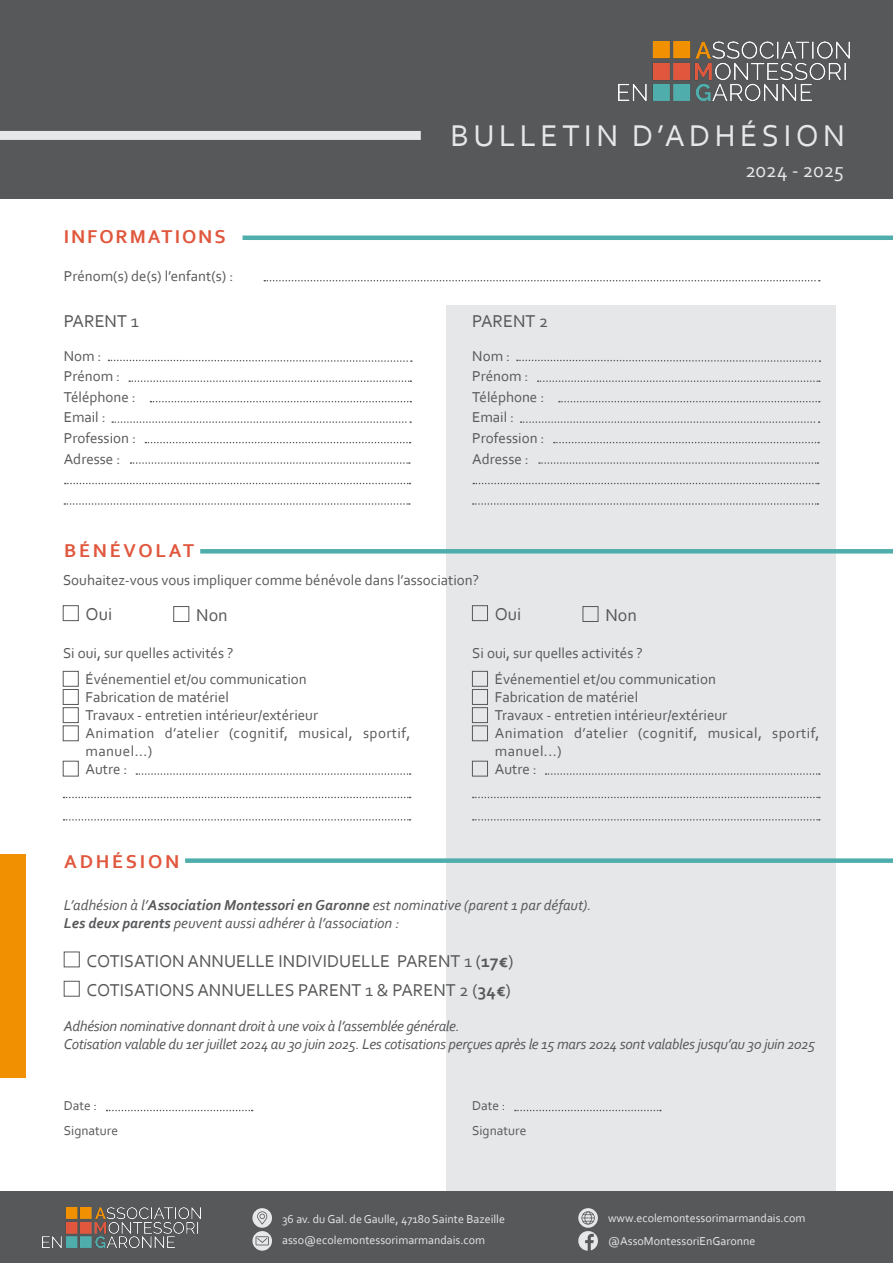
<style>
.page{position:relative;width:893px;height:1263px;background:#fff}
.page>*{position:absolute;margin:0;border:0;box-sizing:border-box;transform-origin:0 0}
.t1{font:31.5px "Corbel";letter-spacing:.14em;color:#e6e7e9}
.t2{font:21px "Corbel";letter-spacing:-.02em;color:#e6e7e9}
.t3{font:700 19.5px "Corbel";letter-spacing:.135em;color:#e0573d}
.t4{font:700 19.5px "Corbel";letter-spacing:.1em;color:#e0573d}
.t5{font:18px "Corbel";color:#57585a}
.t6{font:15px "Corbel";color:#57585a}
.t7{font:italic 15px "Corbel";letter-spacing:-.02em;color:#57585a}
.t8{font:italic 15px "Corbel";color:#57585a}
.t9{font:15px/18px "Corbel";letter-spacing:.03em;color:#57585a}
.t10{font:13.5px "Corbel";color:#57585a}
.t11{font:12px "Corbel";color:#e6e7e9}
.s1{font-weight:700}
</style>
<div class="page">
<div style="left:0;top:0;width:893px;height:199px;background:#57585a"></div>
<div style="left:446px;top:305px;width:390px;height:958px;background:#e6e7e9"></div>
<img style="left:619px;top:41px;width:231px;height:59px">
<svg style="left:264px;top:280px;width:556px;height:1px"></svg>
<div style="left:64px;top:951px;width:16px;height:16px;border:1px solid #57585a"></div>
<div style="left:64px;top:981px;width:16px;height:15px;border:1px solid #57585a"></div>
<div style="left:63px;top:605px;width:16px;height:16px;border:1px solid #57585a"></div>
<svg style="left:136px;top:773px;width:275px;height:2px"></svg>
<div style="left:63px;top:671px;width:16px;height:16px;border:1px solid #57585a"></div>
<div style="left:63px;top:689px;width:16px;height:16px;border:1px solid #57585a"></div>
<div style="left:63px;top:707px;width:16px;height:16px;border:1px solid #57585a"></div>
<div style="left:63px;top:725px;width:16px;height:16px;border:1px solid #57585a"></div>
<div style="left:173px;top:606px;width:16px;height:16px;border:1px solid #57585a"></div>
<div style="left:63px;top:761px;width:16px;height:15px;border:1px solid #57585a"></div>
<svg style="left:64px;top:797px;width:347px;height:1px"></svg>
<svg style="left:64px;top:819px;width:347px;height:1px"></svg>
<hr style="left:200px;top:549px;width:693px;height:4px;background:#4faeac">
<div style="left:185px;top:858px;width:708px;height:5px;background:#4faeac"></div>
<div style="left:243px;top:235px;width:650px;height:5px;background:#4faeac"></div>
<div style="left:0;top:855px;width:26px;height:223px;background:#f19101"></div>
<svg style="left:129px;top:380px;width:282px;height:2px"></svg>
<svg style="left:150px;top:401px;width:261px;height:1px"></svg>
<svg style="left:145px;top:442px;width:266px;height:1px"></svg>
<svg style="left:131px;top:462px;width:279px;height:2px"></svg>
<svg style="left:108px;top:359px;width:304px;height:3px"></svg>
<svg style="left:112px;top:421px;width:299px;height:2px"></svg>
<svg style="left:65px;top:483px;width:345px;height:1px"></svg>
<svg style="left:64px;top:503px;width:346px;height:2px"></svg>
<div style="left:472px;top:605px;width:16px;height:16px;border:1px solid #57585a"></div>
<svg style="left:546px;top:773px;width:274px;height:2px"></svg>
<div style="left:472px;top:671px;width:16px;height:16px;border:1px solid #57585a"></div>
<div style="left:472px;top:689px;width:16px;height:16px;border:1px solid #57585a"></div>
<div style="left:472px;top:707px;width:16px;height:16px;border:1px solid #57585a"></div>
<div style="left:472px;top:725px;width:16px;height:16px;border:1px solid #57585a"></div>
<div style="left:583px;top:606px;width:15px;height:16px;border:1px solid #57585a"></div>
<div style="left:472px;top:761px;width:16px;height:15px;border:1px solid #57585a"></div>
<svg style="left:473px;top:797px;width:347px;height:1px"></svg>
<svg style="left:473px;top:819px;width:347px;height:1px"></svg>
<svg style="left:107px;top:1110px;width:146px;height:1px"></svg>
<svg style="left:515px;top:1110px;width:146px;height:1px"></svg>
<div style="left:0;top:131px;width:421px;height:9px;background:#e6e7e9"></div>
<div style="left:0;top:1191px;width:893px;height:72px;background:#57585a"></div>
<img style="left:43px;top:1207px;width:157px;height:40px">
<svg style="left:252px;top:1208px;width:20px;height:43px"></svg>
<svg style="left:578px;top:1208px;width:20px;height:43px"></svg>
<svg style="left:538px;top:380px;width:282px;height:2px"></svg>
<svg style="left:559px;top:401px;width:261px;height:1px"></svg>
<svg style="left:554px;top:442px;width:265px;height:1px"></svg>
<svg style="left:539px;top:462px;width:279px;height:2px"></svg>
<svg style="left:517px;top:359px;width:303px;height:3px"></svg>
<svg style="left:521px;top:421px;width:299px;height:2px"></svg>
<svg style="left:473px;top:483px;width:346px;height:1px"></svg>
<svg style="left:473px;top:503px;width:345px;height:2px"></svg>
<p class="t1" style="left:450px;top:116px;width:396px">BULLETIN D’ADHÉSION</p>
<p class="t4" style="left:64px;top:225px;width:163px">INFORMATIONS</p>
<p class="t6" style="left:64px;top:267px;width:171px">Prénom(s) de(s) l’enfant(s) :</p>
<p class="t5" style="left:64px;top:310px;width:77px">PARENT 1</p>
<p class="t6" style="left:64px;top:346px;width:39px">Nom :</p>
<p class="t6" style="left:64px;top:367px;width:58px">Prénom :</p>
<p class="t6" style="left:64px;top:388px;width:74px">Téléphone :</p>
<p class="t6" style="left:64px;top:408px;width:43px">Email :</p>
<p class="t6" style="left:64px;top:429px;width:74px">Profession :</p>
<p class="t6" style="left:64px;top:449px;width:58px">Adresse :</p>
<p class="t5" style="left:472px;top:310px;width:78px">PARENT 2</p>
<p class="t6" style="left:472px;top:346px;width:39px">Nom :</p>
<p class="t6" style="left:472px;top:367px;width:58px">Prénom :</p>
<p class="t6" style="left:472px;top:388px;width:74px">Téléphone :</p>
<p class="t6" style="left:472px;top:408px;width:43px">Email :</p>
<p class="t6" style="left:472px;top:429px;width:74px">Profession :</p>
<p class="t6" style="left:472px;top:449px;width:58px">Adresse :</p>
<p class="t2" style="left:745px;top:157px;width:100px">2024 - 2025</p>
<p class="t3" style="left:64px;top:538px;width:132px">BÉNÉVOLAT</p>
<p class="t6" style="left:63px;top:571px;width:418px">Souhaitez-vous vous impliquer comme bénévole dans l’association?</p>
<p class="t5" style="left:86px;top:603px;width:28px">Oui</p>
<p class="t6" style="left:63px;top:643px;width:172px">Si oui, sur quelles activités ?</p>
<p class="t6" style="left:86px;top:670px;width:223px">Événementiel et/ou communication</p>
<p class="t6" style="left:86px;top:688px;width:145px">Fabrication de matériel</p>
<p class="t6" style="left:86px;top:706px;width:234px">Travaux - entretien intérieur/extérieur</p>
<p class="t9" style="left:86px;top:724px;width:326px">Animation d’atelier (cognitif, musical, sportif, manuel...)</p>
<p class="t6" style="left:86px;top:760px;width:43px">Autre :</p>
<p class="t5" style="left:495px;top:603px;width:28px">Oui</p>
<p class="t6" style="left:472px;top:643px;width:172px">Si oui, sur quelles activités ?</p>
<p class="t6" style="left:495px;top:670px;width:223px">Événementiel et/ou communication</p>
<p class="t6" style="left:495px;top:688px;width:145px">Fabrication de matériel</p>
<p class="t6" style="left:495px;top:706px;width:234px">Travaux - entretien intérieur/extérieur</p>
<p class="t9" style="left:495px;top:724px;width:326px">Animation d’atelier (cognitif, musical, sportif, manuel...)</p>
<p class="t6" style="left:495px;top:760px;width:43px">Autre :</p>
<p class="t5" style="left:196px;top:603px;width:33px">Non</p>
<p class="t5" style="left:605px;top:603px;width:33px">Non</p>
<p class="t3" style="left:64px;top:849px;width:117px">ADHÉSION</p>
<p class="t8" style="left:64px;top:895px;width:529px">L’adhésion à l’<span class="s1">Association Montessori en Garonne</span> est nominative (parent 1 par défaut).</p>
<p class="t8" style="left:64px;top:913px;width:337px"><span class="s1">Les deux parents</span> peuvent aussi adhérer à l’association :</p>
<p class="t5" style="left:87px;top:950px;width:428px">COTISATION ANNUELLE INDIVIDUELLE PARENT 1 (<span class="s1">17€</span>)</p>
<p class="t5" style="left:87px;top:979px;width:426px">COTISATIONS ANNUELLES PARENT 1 &amp; PARENT 2 (<span class="s1">34€</span>)</p>
<p class="t7" style="left:64px;top:1016px;width:397px">Adhésion nominative donnant droit à une voix à l’assemblée générale.</p>
<p class="t7" style="left:64px;top:1034px;width:753px">Cotisation valable du 1er juillet 2024 au 30 juin 2025. Les cotisations perçues après le 15 mars 2024 sont valables jusqu’au 30 juin 2025</p>
<p class="t10" style="left:64px;top:1097px;width:35px">Date :</p>
<p class="t10" style="left:64px;top:1122px;width:56px">Signature</p>
<p class="t10" style="left:472px;top:1097px;width:35px">Date :</p>
<p class="t10" style="left:472px;top:1122px;width:56px">Signature</p>
<p class="t11" style="left:608px;top:1211px;width:199px">www.ecolemontessorimarmandais.com</p>
<p class="t11" style="left:282px;top:1211px;width:224px">36 av. du Gal. de Gaulle, 47180 Sainte Bazeille</p>
<p class="t11" style="left:282px;top:1233px;width:204px">asso@ecolemontessorimarmandais.com</p>
<p class="t11" style="left:608px;top:1234px;width:149px">@AssoMontessoriEnGaronne</p>
</div>
